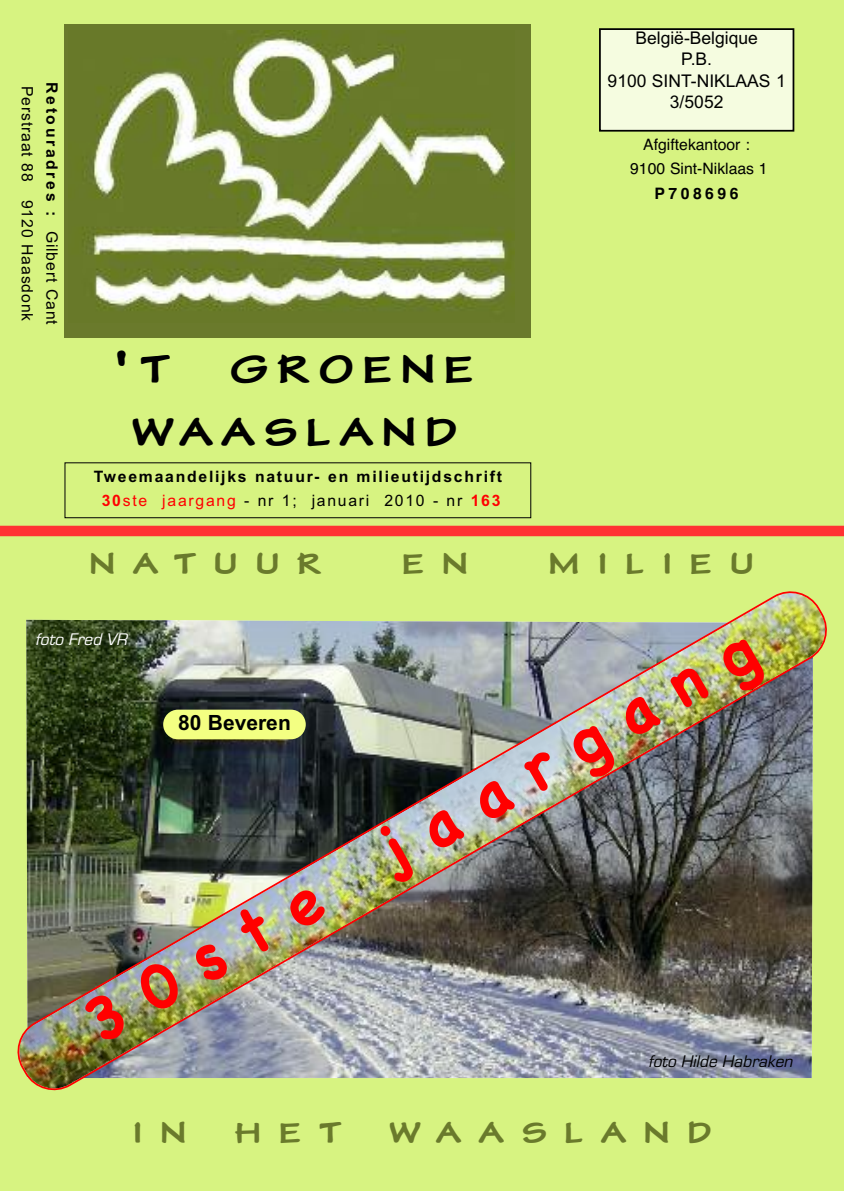
<style>
.page{position:relative;width:844px;height:1191px;background:#fff}
.page>*{position:absolute;margin:0;border:0;box-sizing:border-box;transform-origin:0 0}
.t1{font:700 63px "Chalkboard";color:#f00}
.t2{font:42px/62.8px "Comicbk";letter-spacing:.18em;color:#000}
.t3{font:31.5px "Comicbk";letter-spacing:.535em;color:#6a7a2c}
.t4{font:700 21px "Arial";color:#000}
.t5{font:17.5px/21px "Arial";color:#000;text-align:center}
.t6{font:italic 17.5px "Eurostile";color:#000}
.t7{font:italic 17.5px "Eurostile";color:#fff}
.t8{font:700 15.75px/24.5px "Arial";letter-spacing:.11em;color:#000;text-align:center}
.t9{font:15.75px/24.5px "Arial";letter-spacing:.055em;color:#000}
.t10{font:15.75px/24.5px "Helvetica";color:#000;text-align:center}
.t11{font:700 15.75px "Helvetica";letter-spacing:.22em;color:#000}
.s1{font-weight:700}
.s2{color:#f00}
.s3{font-weight:400;color:#f00}
.s4{font-weight:400}
</style>
<div class="page">
<div style="left:0;top:0;width:843px;height:1191px;background:#d7f381"></div>
<div style="left:599px;top:29px;width:194px;height:102px;background:#f5fce0"></div>
<div style="left:599px;top:28px;width:195px;height:104px;border:2px solid #000"></div>
<div style="left:0;top:526px;width:843px;height:10px;background:#f33"></div>
<div style="left:64px;top:462px;width:467px;height:56px;border:1px solid #000"></div>
<div style="left:64px;top:25px;width:467px;height:313px;background:#6a7a2c"></div>
<img style="left:78px;top:31px;width:436px;height:280px">
<img style="left:17px;top:591px;width:810px;height:500px">
<div style="left:163px;top:709px;width:143px;height:30px;background:#f3ff82;border-radius:15px"></div>
<p class="t9" style="left:64px;top:82px;width:244px;rotate:90deg"><span class="s1">Retouradres :</span> Gilbert Cant<br>Perstraat 88 9120 Haasdonk</p>
<p class="t5" style="left:607px;top:28px;width:180px">België-Belgique<br>P.B.<br>9100 SINT-NIKLAAS 1<br>3/5052</p>
<h2 class="t2" style="left:116px;top:336px;width:56px">'T</h2>
<h2 class="t2" style="left:132px;top:336px;width:343px;text-indent:99px">GROENE<br>WAASLAND</h2>
<p class="t8" style="left:94px;top:464px;width:410px">Tweemaandelijks natuur- en milieutijdschrift<br><span class="s2">30</span><span class="s3">ste jaargang</span> <span class="s4">- nr 1; januari 2010 - nr</span> <span class="s2">163</span></p>
<p class="t10" style="left:630px;top:132px;width:139px">Afgiftekantoor :<br>9100 Sint-Niklaas 1</p>
<p class="t11" style="left:654px;top:184px;width:86px">P708696</p>
<h3 class="t3" style="left:89px;top:544px;width:235px">NATUUR</h3>
<h3 class="t3" style="left:402px;top:544px;width:68px">E N</h3>
<h3 class="t3" style="left:548px;top:544px;width:208px">MILIEU</h3>
<p class="t7" style="left:35px;top:628px;width:97px">foto Fred VR</p>
<h1 class="t1" style="left:70px;top:994px;width:765px;rotate:-30deg">30ste jaargang</h1>
<h3 class="t4" style="left:178px;top:710px;width:114px">80 Beveren</h3>
<p class="t6" style="left:648px;top:1050px;width:150px">foto Hilde Habraken</p>
<h3 class="t3" style="left:132px;top:1113px;width:57px">I N</h3>
<h3 class="t3" style="left:235px;top:1113px;width:108px">HET</h3>
<h3 class="t3" style="left:389px;top:1113px;width:324px">WAASLAND</h3>
</div>
